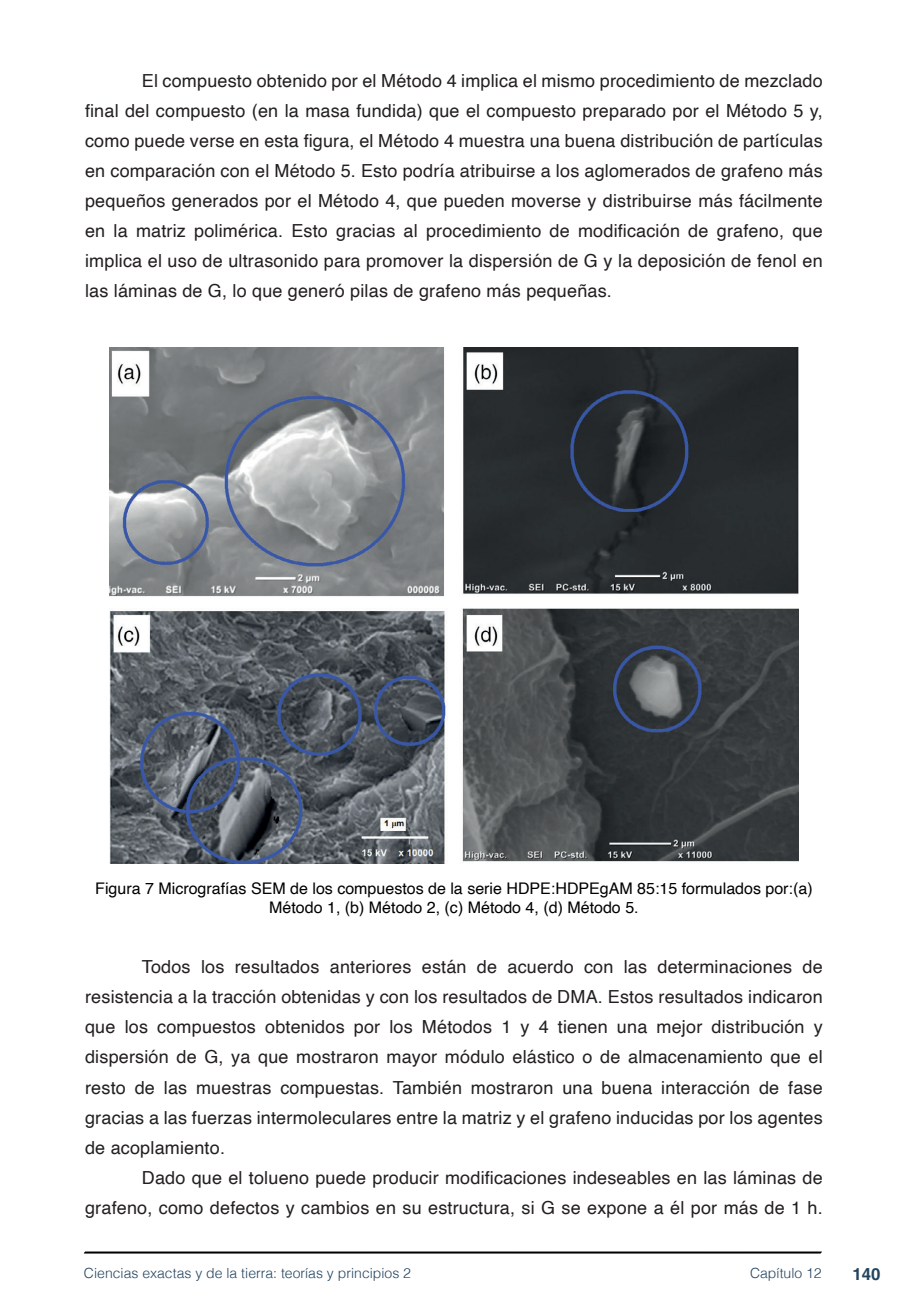
<style>
.page{position:relative;width:908px;height:1304px;background:#fff}
.page>*{position:absolute;margin:0;border:0;box-sizing:border-box;transform-origin:0 0}
.txt{font:18px/30px "Helvetica";letter-spacing:.01em;color:#231f20;text-align:justify}
.t1{font:700 16.8px "Helvetica";color:#23445f}
.imagens_graf_tab{font:16px/19.2px "Helvetica";color:#000;text-align:center}
.t2{font:300 14px "Helvetica";color:#23445f}
</style>
<div class="page">
<svg style="left:84px;top:1251px;width:737px;height:3px;background:#515151"></svg>
<img style="left:109px;top:347px;width:689px;height:517px">
<p class="txt" style="left:85px;top:66px;width:739px;text-indent:57px">El compuesto obtenido por el Método 4 implica el mismo procedimiento de mezclado final del compuesto (en la masa fundida) que el compuesto preparado por el Método 5 y, como puede verse en esta figura, el Método 4 muestra una buena distribución de partículas en comparación con el Método 5. Esto podría atribuirse a los aglomerados de grafeno más pequeños generados por el Método 4, que pueden moverse y distribuirse más fácilmente en la matriz polimérica. Esto gracias al procedimiento de modificación de grafeno, que implica el uso de ultrasonido para promover la dispersión de G y la deposición de fenol en las láminas de G, lo que generó pilas de grafeno más pequeñas.</p>
<p class="imagens_graf_tab" style="left:95px;top:880px;width:718px">Figura 7 Micrografías SEM de los compuestos de la serie HDPE:HDPEgAM 85:15 formulados por:(a)<br>Método 1, (b) Método 2, (c) Método 4, (d) Método 5.</p>
<p class="txt" style="left:85px;top:953px;width:738px;text-indent:57px">Todos los resultados anteriores están de acuerdo con las determinaciones de resistencia a la tracción obtenidas y con los resultados de DMA. Estos resultados indicaron que los compuestos obtenidos por los Métodos 1 y 4 tienen una mejor distribución y dispersión de G, ya que mostraron mayor módulo elástico o de almacenamiento que el resto de las muestras compuestas. También mostraron una buena interacción de fase gracias a las fuerzas intermoleculares entre la matriz y el grafeno inducidas por los agentes de acoplamiento.</p>
<p class="txt" style="left:85px;top:1163px;width:738px;text-align:right">Dado que el tolueno puede producir modificaciones indeseables en las láminas de grafeno, como defectos y cambios en su estructura, si G se expone a él por más de 1 h.</p>
<p class="t2" style="left:84px;top:1261px;width:328px">Ciencias exactas y de la tierra: teorías y principios 2</p>
<p class="t2" style="left:749px;top:1261px;width:73px">Capítulo 12</p>
<p class="t1" style="left:851px;top:1264px;width:30px">140</p>
</div>
